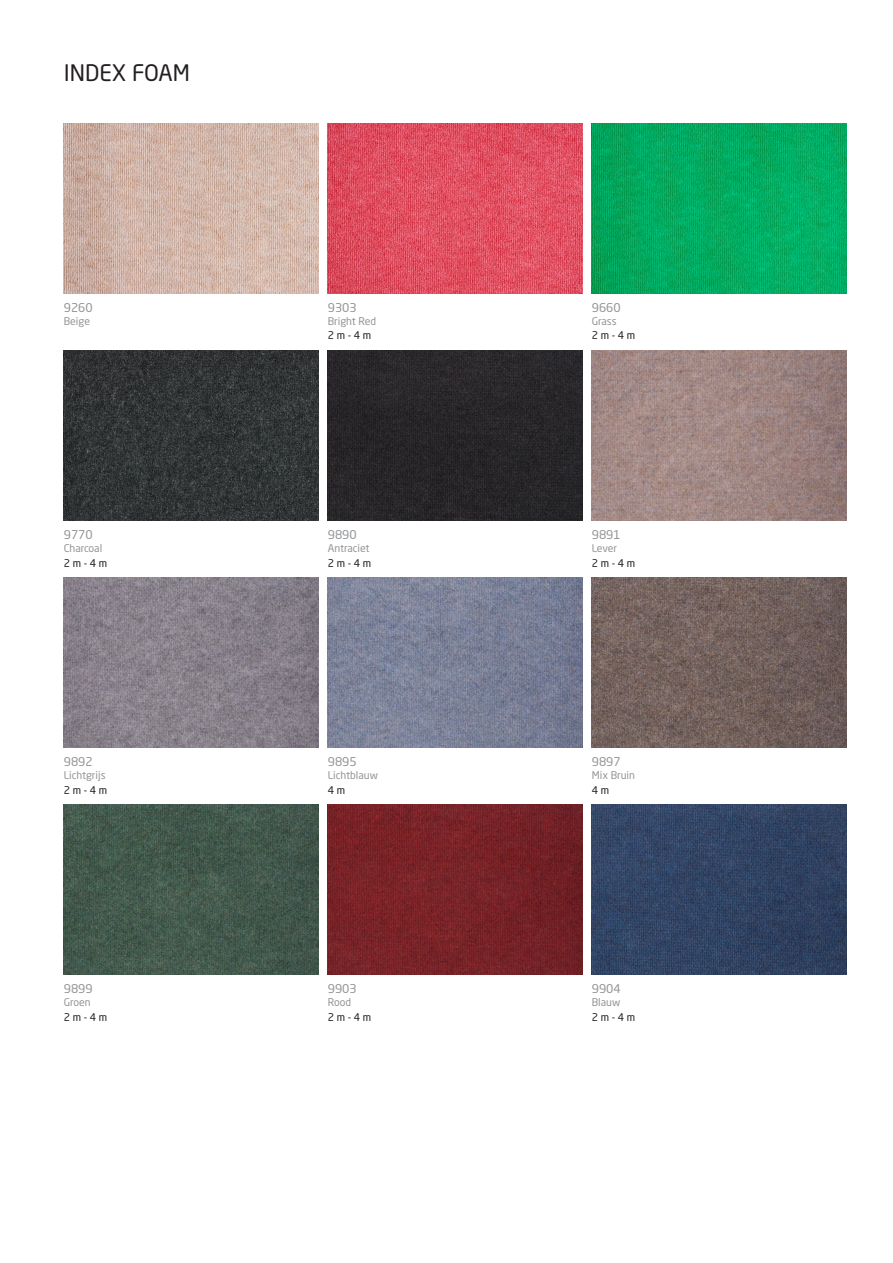
<style>
.page{position:relative;width:893px;height:1263px;background:#fff}
.page>*{position:absolute;margin:0;border:0;box-sizing:border-box;transform-origin:0 0}
._01_Titel_work{font:22.5px "Neo Sans Pro";color:#231f20}
.Color_Code{font:12px "Neo Sans W1 G";color:#939598}
.Color_name{font:10.5px "Neo Sans W1 G";color:#939598}
.Width{font:10.5px "Neo Sans W1 G";color:#231f20}
</style>
<div class="page">
<img style="left:64px;top:123px;width:255px;height:170px">
<img style="left:328px;top:123px;width:255px;height:170px">
<img style="left:592px;top:123px;width:255px;height:170px">
<img style="left:64px;top:350px;width:255px;height:170px">
<img style="left:328px;top:350px;width:255px;height:170px">
<img style="left:592px;top:350px;width:255px;height:170px">
<img style="left:64px;top:577px;width:255px;height:170px">
<img style="left:328px;top:577px;width:255px;height:170px">
<img style="left:592px;top:577px;width:255px;height:170px">
<img style="left:64px;top:804px;width:255px;height:171px">
<img style="left:328px;top:804px;width:255px;height:171px">
<img style="left:592px;top:804px;width:255px;height:171px">
<p class="_01_Titel_work" style="left:64px;top:59px;width:128px">INDEX FOAM</p>
<p class="Color_Code" style="left:64px;top:300px;width:31px">9260</p>
<p class="Color_name" style="left:64px;top:314px;width:28px">Beige</p>
<p class="Color_Code" style="left:328px;top:300px;width:31px">9303</p>
<p class="Color_name" style="left:328px;top:314px;width:50px">Bright Red</p>
<p class="Width" style="left:328px;top:329px;width:45px">2 m - 4 m</p>
<p class="Color_Code" style="left:592px;top:300px;width:31px">9660</p>
<p class="Color_name" style="left:592px;top:314px;width:26px">Grass</p>
<p class="Width" style="left:592px;top:329px;width:45px">2 m - 4 m</p>
<p class="Color_Code" style="left:64px;top:527px;width:31px">9770</p>
<p class="Color_name" style="left:64px;top:541px;width:40px">Charcoal</p>
<p class="Width" style="left:64px;top:556px;width:45px">2 m - 4 m</p>
<p class="Color_Code" style="left:328px;top:527px;width:31px">9890</p>
<p class="Color_name" style="left:328px;top:541px;width:43px">Antraciet</p>
<p class="Width" style="left:328px;top:556px;width:45px">2 m - 4 m</p>
<p class="Color_Code" style="left:592px;top:527px;width:31px">9891</p>
<p class="Color_name" style="left:592px;top:541px;width:27px">Lever</p>
<p class="Width" style="left:592px;top:556px;width:45px">2 m - 4 m</p>
<p class="Color_Code" style="left:64px;top:754px;width:31px">9892</p>
<p class="Color_name" style="left:64px;top:768px;width:43px">Lichtgrijs</p>
<p class="Width" style="left:64px;top:783px;width:45px">2 m - 4 m</p>
<p class="Color_Code" style="left:328px;top:754px;width:31px">9895</p>
<p class="Color_name" style="left:328px;top:768px;width:52px">Lichtblauw</p>
<p class="Width" style="left:328px;top:783px;width:19px">4 m</p>
<p class="Color_Code" style="left:592px;top:754px;width:31px">9897</p>
<p class="Color_name" style="left:592px;top:768px;width:45px">Mix Bruin</p>
<p class="Width" style="left:592px;top:783px;width:19px">4 m</p>
<p class="Color_Code" style="left:64px;top:981px;width:31px">9899</p>
<p class="Color_name" style="left:64px;top:996px;width:29px">Groen</p>
<p class="Width" style="left:64px;top:1010px;width:45px">2 m - 4 m</p>
<p class="Color_Code" style="left:328px;top:981px;width:31px">9903</p>
<p class="Color_name" style="left:328px;top:996px;width:25px">Rood</p>
<p class="Width" style="left:328px;top:1010px;width:45px">2 m - 4 m</p>
<p class="Color_Code" style="left:592px;top:981px;width:31px">9904</p>
<p class="Color_name" style="left:592px;top:996px;width:30px">Blauw</p>
<p class="Width" style="left:592px;top:1010px;width:45px">2 m - 4 m</p>
</div>
